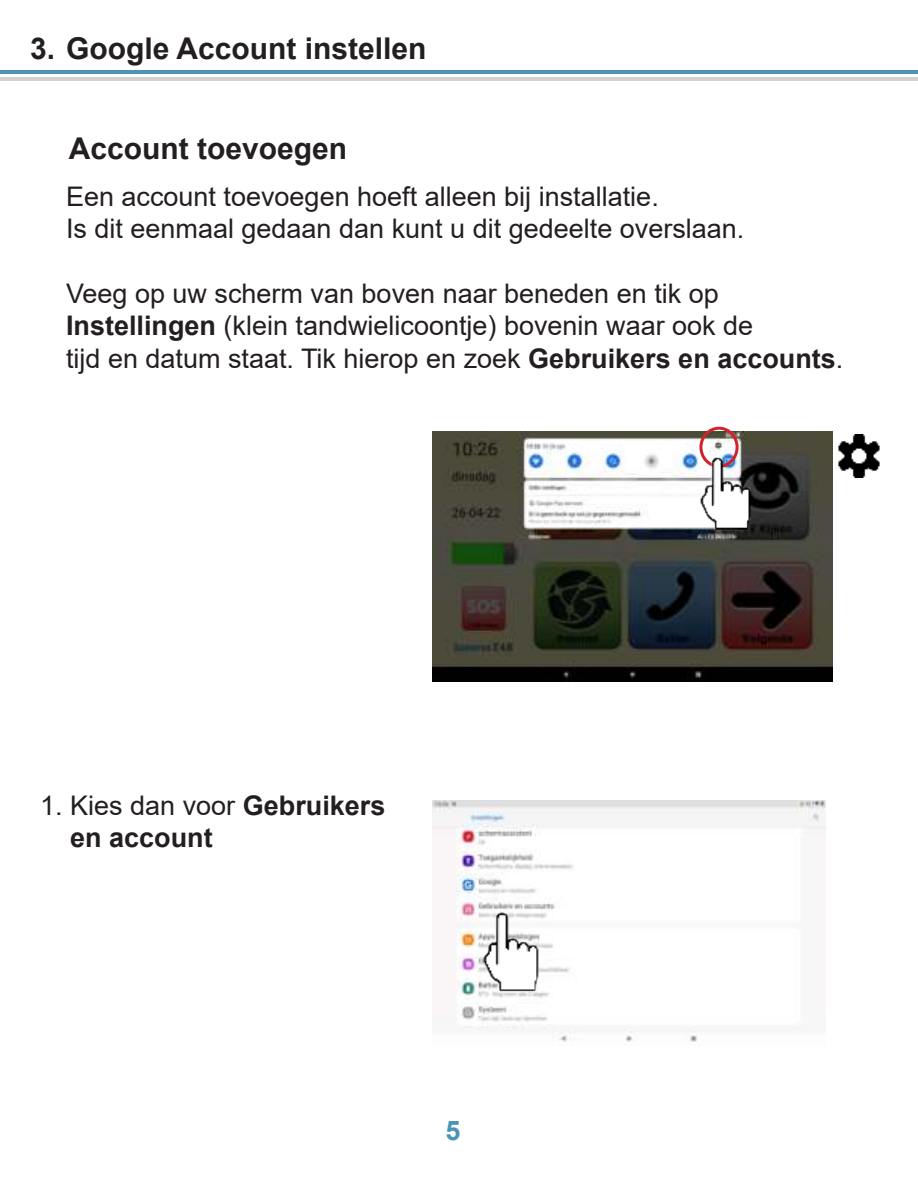
<style>
.page{position:relative;width:918px;height:1188px;background:#fff}
.page>*{position:absolute;margin:0;border:0;box-sizing:border-box;transform-origin:0 0}
.t1{font:700 30px "Arial";color:#231f20}
.t2{font:27px/32.4px "Arial";color:#231f20}
.t3{font:700 27px/32.4px "Arial";color:#231f20}
.t4{font:700 27px "Arial";color:#4b94b5}
.s1{font-weight:700}
.s2{font-weight:400}
</style>
<div class="page">
<img style="left:433px;top:800px;width:393px;height:242px">
<img style="left:433px;top:431px;width:400px;height:250px">
<div style="left:699px;top:427px;width:40px;height:41px;border:3px solid #d1232a;border-radius:50%"></div>
<img style="left:692px;top:448px;width:78px;height:88px">
<img style="left:838px;top:434px;width:42px;height:44px">
<img style="left:482px;top:906px;width:62px;height:90px">
<hr style="left:0;top:70px;width:918px;height:4px;background:#4b94b5">
<hr style="left:0;top:77px;width:918px;height:4px;background:#d5d2cb">
<p class="t1" style="left:30px;top:37px;width:398px">3. Google Account instellen</p>
<p class="t1" style="left:69px;top:137px;width:280px">Account toevoegen</p>
<p class="t2" style="left:66px;top:182px;width:680px">Een account toevoegen hoeft alleen bij installatie.<br>Is dit eenmaal gedaan dan kunt u dit gedeelte overslaan.</p>
<p class="t2" style="left:66px;top:280px;width:779px">Veeg op uw scherm van boven naar beneden en tik op<br><span class="s1">Instellingen</span> (klein tandwielicoontje) bovenin waar ook de<br>tijd en datum staat. Tik hierop en zoek <span class="s1">Gebruikers en accounts</span>.</p>
<p class="t3" style="left:70px;top:792px;width:317px;text-indent:-30px"><span class="s2">1. Kies dan voor</span> Gebruikers en account</p>
<p class="t4" style="left:445px;top:1120px;width:17px">5</p>
</div>
